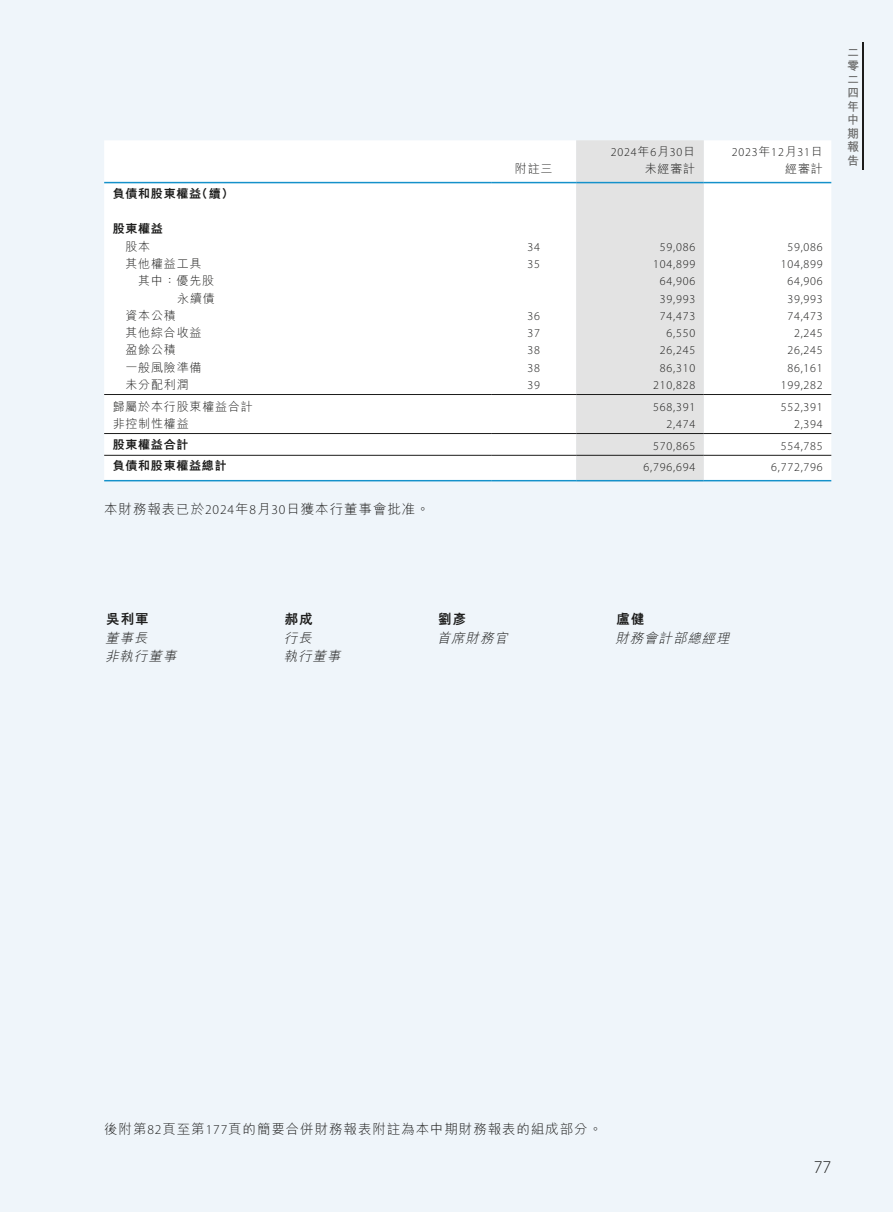
<style>
.page{position:relative;width:893px;height:1212px;background:#eff5fa}
.page>*{position:absolute;margin:0;border:0;box-sizing:border-box;transform-origin:0 0}
.t1{font:300 18px "Myriad Pro";color:#1c1c1b}
.t2{font:300 13.5px "M Hei HK";letter-spacing:.07em;color:#1c1c1b}
.t3{font:italic 300 13.5px "M Hei HK";color:#1c1c1b}
.t4{font:800 13.5px "M Hei HK";letter-spacing:.065em;color:#1c1c1b}
.t5{font:300 12px "Myriad Pro";letter-spacing:.07em;color:#1c1c1b}
.t6{font:300 12px "M Hei HK";letter-spacing:.07em;color:#1c1c1b}
.t7{font:800 12px "M Hei HK";letter-spacing:.065em;color:#1c1c1b}
.t8{font:700 12px/13.5px "M Hei HK";color:#636362;text-align:justify}
.s1{font-family:"M Hei HK"}
.s2{font-family:"Myriad Pro"}
</style>
<div class="page">
<hr style="left:862px;top:43px;width:1px;height:127px;background:#1c1c1b">
<div style="left:104px;top:141px;width:727px;height:338px;background:#fff"></div>
<div style="left:576px;top:140px;width:128px;height:340px;background:#e3e3e3"></div>
<hr style="left:104px;top:182px;width:387px;height:1px;background:#1591ca">
<hr style="left:491px;top:182px;width:85px;height:1px;background:#1591ca">
<hr style="left:576px;top:182px;width:128px;height:1px;background:#1591ca">
<hr style="left:704px;top:182px;width:127px;height:1px;background:#1591ca">
<hr style="left:104px;top:394px;width:387px;height:1px;background:#1c1c1b">
<hr style="left:491px;top:394px;width:85px;height:1px;background:#1c1c1b">
<hr style="left:576px;top:394px;width:128px;height:1px;background:#1c1c1b">
<hr style="left:704px;top:394px;width:127px;height:1px;background:#1c1c1b">
<hr style="left:104px;top:433px;width:387px;height:1px;background:#1c1c1b">
<hr style="left:491px;top:433px;width:85px;height:1px;background:#1c1c1b">
<hr style="left:576px;top:433px;width:128px;height:1px;background:#1c1c1b">
<hr style="left:704px;top:433px;width:127px;height:1px;background:#1c1c1b">
<hr style="left:104px;top:455px;width:387px;height:1px;background:#1c1c1b">
<hr style="left:491px;top:455px;width:85px;height:1px;background:#1c1c1b">
<hr style="left:576px;top:455px;width:128px;height:1px;background:#1c1c1b">
<hr style="left:704px;top:455px;width:127px;height:1px;background:#1c1c1b">
<hr style="left:104px;top:480px;width:387px;height:1px;background:#1591ca">
<hr style="left:491px;top:480px;width:85px;height:1px;background:#1591ca">
<hr style="left:576px;top:480px;width:128px;height:1px;background:#1591ca">
<hr style="left:704px;top:480px;width:127px;height:1px;background:#1591ca">
<p class="t5" style="left:611px;top:145px;width:86px">2024<span class="s1">年</span>6<span class="s1">月</span>30<span class="s1">日</span></p>
<p class="t5" style="left:732px;top:145px;width:92px">2023<span class="s1">年</span>12<span class="s1">月</span>31<span class="s1">日</span></p>
<p class="t6" style="left:515px;top:160px;width:39px">附註三</p>
<p class="t6" style="left:645px;top:160px;width:52px">未經審計</p>
<p class="t6" style="left:785px;top:160px;width:39px">經審計</p>
<p class="t7" style="left:113px;top:185px;width:122px">負債和股東權益（續）</p>
<p class="t7" style="left:113px;top:220px;width:52px">股東權益</p>
<p class="t6" style="left:125px;top:238px;width:26px">股本</p>
<p class="t5" style="left:527px;top:240px;width:14px">34</p>
<p class="t5" style="left:660px;top:240px;width:37px">59,086</p>
<p class="t5" style="left:787px;top:240px;width:37px">59,086</p>
<p class="t6" style="left:125px;top:255px;width:78px">其他權益工具</p>
<p class="t5" style="left:527px;top:257px;width:14px">35</p>
<p class="t5" style="left:653px;top:257px;width:44px">104,899</p>
<p class="t5" style="left:781px;top:257px;width:44px">104,899</p>
<p class="t6" style="left:138px;top:272px;width:78px">其中：優先股</p>
<p class="t5" style="left:660px;top:274px;width:37px">64,906</p>
<p class="t5" style="left:787px;top:274px;width:37px">64,906</p>
<p class="t6" style="left:177px;top:290px;width:39px">永續債</p>
<p class="t5" style="left:660px;top:291px;width:37px">39,993</p>
<p class="t5" style="left:787px;top:291px;width:37px">39,993</p>
<p class="t6" style="left:125px;top:307px;width:52px">資本公積</p>
<p class="t5" style="left:527px;top:309px;width:14px">36</p>
<p class="t5" style="left:660px;top:309px;width:37px">74,473</p>
<p class="t5" style="left:787px;top:309px;width:37px">74,473</p>
<p class="t6" style="left:125px;top:324px;width:78px">其他綜合收益</p>
<p class="t5" style="left:527px;top:326px;width:14px">37</p>
<p class="t5" style="left:666px;top:326px;width:30px">6,550</p>
<p class="t5" style="left:794px;top:326px;width:30px">2,245</p>
<p class="t6" style="left:125px;top:341px;width:52px">盈餘公積</p>
<p class="t5" style="left:527px;top:343px;width:14px">38</p>
<p class="t5" style="left:660px;top:343px;width:37px">26,245</p>
<p class="t5" style="left:787px;top:343px;width:37px">26,245</p>
<p class="t6" style="left:125px;top:359px;width:78px">一般風險準備</p>
<p class="t5" style="left:527px;top:360px;width:14px">38</p>
<p class="t5" style="left:660px;top:360px;width:37px">86,310</p>
<p class="t5" style="left:787px;top:360px;width:37px">86,161</p>
<p class="t6" style="left:125px;top:376px;width:65px">未分配利潤</p>
<p class="t5" style="left:527px;top:378px;width:14px">39</p>
<p class="t5" style="left:653px;top:378px;width:44px">210,828</p>
<p class="t5" style="left:781px;top:378px;width:44px">199,282</p>
<p class="t6" style="left:113px;top:398px;width:142px">歸屬於本行股東權益合計</p>
<p class="t5" style="left:653px;top:399px;width:44px">568,391</p>
<p class="t5" style="left:781px;top:399px;width:44px">552,391</p>
<p class="t6" style="left:113px;top:415px;width:78px">非控制性權益</p>
<p class="t5" style="left:666px;top:417px;width:30px">2,474</p>
<p class="t5" style="left:794px;top:417px;width:30px">2,394</p>
<p class="t7" style="left:113px;top:436px;width:77px">股東權益合計</p>
<p class="t5" style="left:653px;top:438px;width:44px">570,865</p>
<p class="t5" style="left:781px;top:438px;width:44px">554,785</p>
<p class="t7" style="left:113px;top:457px;width:116px">負債和股東權益總計</p>
<p class="t5" style="left:644px;top:460px;width:53px">6,796,694</p>
<p class="t5" style="left:771px;top:460px;width:53px">6,772,796</p>
<p class="t2" style="left:104px;top:500px;width:327px">本財務報表已於<span class="s2">2024</span>年<span class="s2">8</span>月<span class="s2">30</span>日獲本行董事會批准。</p>
<p class="t8" style="left:847px;top:45px;width:13px">二零二四年中期報告</p>
<p class="t4" style="left:106px;top:610px;width:44px">吳利軍</p>
<p class="t4" style="left:285px;top:610px;width:29px">郝成</p>
<p class="t4" style="left:438px;top:610px;width:29px">劉彥</p>
<p class="t4" style="left:617px;top:610px;width:29px">盧健</p>
<p class="t3" style="left:105px;top:629px;width:48px">董事長</p>
<p class="t3" style="left:284px;top:629px;width:34px">行長</p>
<p class="t3" style="left:437px;top:629px;width:77px">首席財務官</p>
<p class="t3" style="left:615px;top:629px;width:120px">財務會計部總經理</p>
<p class="t3" style="left:105px;top:647px;width:77px">非執行董事</p>
<p class="t3" style="left:284px;top:647px;width:62px">執行董事</p>
<p class="t2" style="left:104px;top:1119px;width:499px">後附第<span class="s2">82</span>頁至第<span class="s2">177</span>頁的簡要合併財務報表附註為本中期財務報表的組成部分。</p>
<h1 class="t1" style="left:814px;top:1156px;width:19px">77</h1>
</div>
